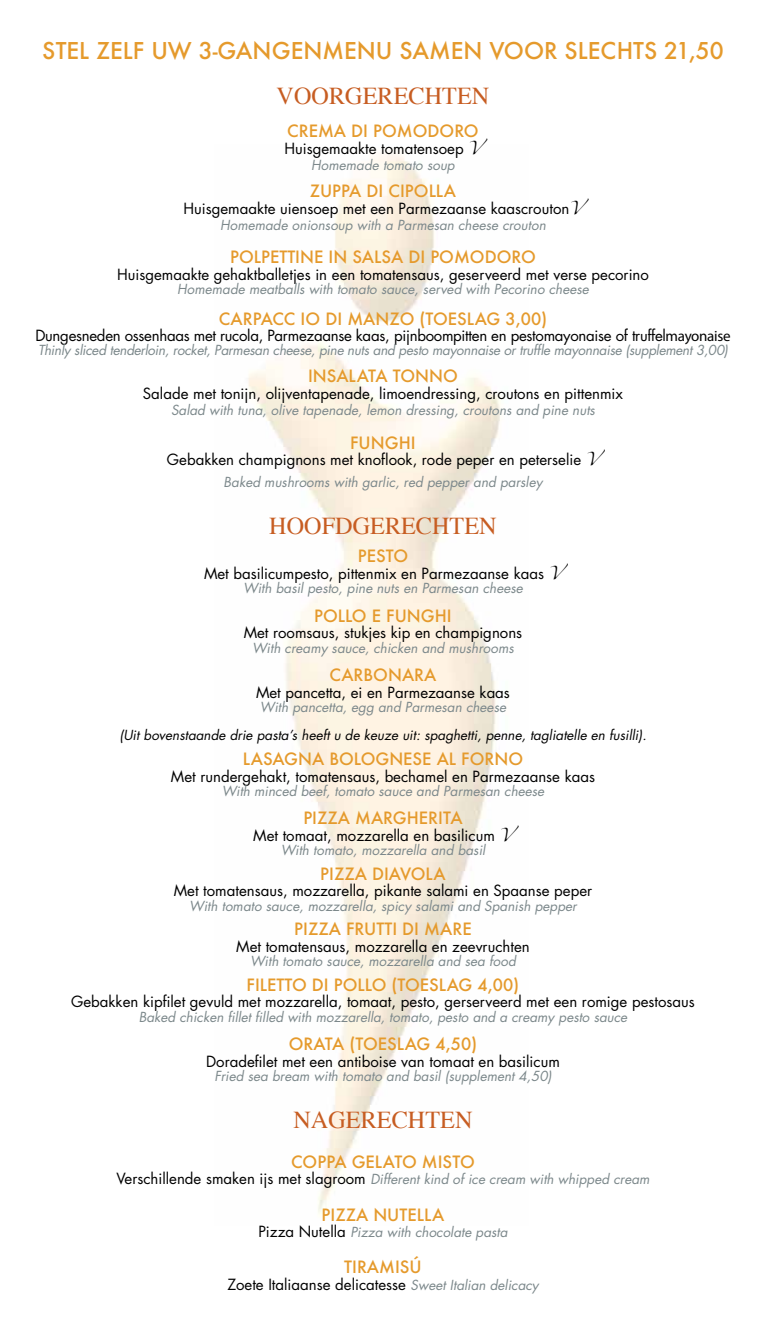
<style>
.page{position:relative;width:766px;height:1319px;background:#fff}
.page>*{position:absolute;margin:0;border:0;box-sizing:border-box;transform-origin:0 0}
.t1{font:24.15px "Times";color:#c75d22}
.t2{font:500 22.5px "Futura";color:#e59a2c}
.t3{font:500 16.5px "Futura";color:#e59a2c}
.t4{font:15px "Futura Std";color:#000}
.t5{font:15px "Futura Std";letter-spacing:-.02em;color:#000}
.t6{font:italic 13.5px "Futura Std";color:#7c888b}
.t7{font:italic 13.5px "Futura Std";letter-spacing:-.02em;color:#7c888b}
.t8{font:italic 13.5px "Futura Std";color:#000}
.s1{font-family:"Zapfino";font-size:12px}
.s2{font-family:"Myriad Pro"}
.s3{font-style:normal;font-size:15px;color:#000}
.s4{font-style:italic;font-size:13.5px;color:#7c888b}
</style>
<div class="page">
<img style="left:248px;top:153px;width:252px;height:1063px">
<h2 class="t2" style="left:42px;top:35px;width:682px">STEL ZELF UW 3-GANGENMENU SAMEN VOOR SLECHTS 21,50</h2>
<h1 class="t1" style="left:276px;top:73px;width:214px">VOORGERECHTEN</h1>
<p class="t3" style="left:287px;top:120px;width:193px">CREMA DI POMODORO</p>
<p class="t4" style="left:284px;top:138px;width:204px">Huisgemaakte tomatensoep <span class="s1">V</span></p>
<p class="t6" style="left:311px;top:156px;width:145px">Homemade tomato soup</p>
<p class="t3" style="left:310px;top:180px;width:148px">ZUPPA DI CIPOLLA</p>
<p class="t4" style="left:183px;top:198px;width:407px">Huisgemaakte uiensoep met een Parmezaanse kaascrouton<span class="s1">V</span></p>
<p class="t6" style="left:220px;top:216px;width:327px">Homemade onionsoup with a Parmesan cheese crouton</p>
<p class="t3" style="left:230px;top:246px;width:307px">POLPETTINE IN SALSA DI POMODORO</p>
<p class="t4" style="left:117px;top:264px;width:533px">Huisgemaakte gehaktballetjes in een tomatensaus, geserveerd met verse pecorino</p>
<p class="t6" style="left:177px;top:280px;width:413px">Homemade meatballs with tomato sauce, served with Pecorino cheese</p>
<p class="t3" style="left:219px;top:307px;width:330px">CARPACC IO DI MANZO (TOESLAG 3,00)</p>
<p class="t5" style="left:35px;top:326px;width:696px">Dungesneden ossenhaas met rucola, Parmezaanse kaas, pijnboompitten en pestomayonaise of truffel<span class="s2">mayonaise</span></p>
<p class="t7" style="left:38px;top:342px;width:691px">Thinly sliced tenderloin, rocket, Parmesan cheese, pine nuts and pesto mayonnaise or truffle mayonnaise (supplement 3,00)</p>
<p class="t3" style="left:308px;top:365px;width:151px">INSALATA TONNO</p>
<p class="t4" style="left:143px;top:384px;width:481px">Salade met tonijn, olijventapenade, limoendressing, croutons en pittenmix</p>
<p class="t6" style="left:171px;top:402px;width:425px">Salad with tuna, olive tapenade, lemon dressing, croutons and pine nuts</p>
<p class="t3" style="left:350px;top:431px;width:67px">FUNGHI</p>
<p class="t4" style="left:167px;top:450px;width:439px">Gebakken champignons met knoflook, rode peper en peterselie <span class="s1">V</span></p>
<p class="t6" style="left:223px;top:473px;width:320px">Baked mushrooms with garlic, red pepper and parsley</p>
<h1 class="t1" style="left:269px;top:503px;width:229px">HOOFDGERECHTEN</h1>
<p class="t3" style="left:357px;top:545px;width:52px">PESTO</p>
<p class="t4" style="left:204px;top:563px;width:365px">Met basilicumpesto, pittenmix en Parmezaanse kaas <span class="s1">V</span></p>
<p class="t6" style="left:243px;top:579px;width:281px">With basil pesto, pine nuts en Parmesan cheese</p>
<p class="t3" style="left:314px;top:604px;width:139px">POLLO E FUNGHI</p>
<p class="t4" style="left:243px;top:623px;width:280px">Met roomsaus, stukjes kip en champignons</p>
<p class="t6" style="left:252px;top:638px;width:263px">With creamy sauce, chicken and mushrooms</p>
<p class="t3" style="left:329px;top:663px;width:108px">CARBONARA</p>
<p class="t4" style="left:256px;top:682px;width:255px">Met pancetta, ei en Parmezaanse kaas</p>
<p class="t6" style="left:260px;top:698px;width:247px">With pancetta, egg and Parmesan cheese</p>
<p class="t8" style="left:119px;top:726px;width:528px">(Uit bovenstaande drie pasta’s heeft u de keuze uit: spaghetti, penne, tagliatelle en fusilli).</p>
<p class="t3" style="left:243px;top:747px;width:282px">LASAGNA BOLOGNESE AL FORNO</p>
<p class="t4" style="left:171px;top:766px;width:425px">Met rundergehakt, tomatensaus, bechamel en Parmezaanse kaas</p>
<p class="t6" style="left:222px;top:782px;width:324px">With minced beef, tomato sauce and Parmesan cheese</p>
<p class="t3" style="left:303px;top:806px;width:161px">PIZZA MARGHERITA</p>
<p class="t4" style="left:253px;top:825px;width:267px">Met tomaat, mozzarella en basilicum <span class="s1">V</span></p>
<p class="t6" style="left:280px;top:841px;width:206px">With tomato, mozzarella and basil</p>
<p class="t3" style="left:320px;top:862px;width:127px">PIZZA DIAVOLA</p>
<p class="t4" style="left:174px;top:881px;width:420px">Met tomatensaus, mozzarella, pikante salami en Spaanse peper</p>
<p class="t6" style="left:189px;top:896px;width:389px">With tomato sauce, mozzarella, spicy salami and Spanish pepper</p>
<p class="t3" style="left:294px;top:917px;width:179px">PIZZA FRUTTI DI MARE</p>
<p class="t4" style="left:236px;top:936px;width:295px">Met tomatensaus, mozzarella en zeevruchten</p>
<p class="t6" style="left:250px;top:952px;width:267px">With tomato sauce, mozzarella and sea food</p>
<p class="t3" style="left:246px;top:973px;width:274px">FILETTO DI POLLO (TOESLAG 4,00)</p>
<p class="t4" style="left:71px;top:992px;width:625px">Gebakken kipfilet gevuld met mozzarella, tomaat, pesto, gerserveerd met een romige pestosaus</p>
<p class="t6" style="left:139px;top:1007px;width:490px">Baked chicken fillet filled with mozzarella, tomato, pesto and a creamy pesto sauce</p>
<p class="t3" style="left:288px;top:1032px;width:190px">ORATA (TOESLAG 4,50)</p>
<p class="t4" style="left:206px;top:1051px;width:355px">Doradefilet met een antiboise van tomaat en basilicum</p>
<p class="t6" style="left:214px;top:1067px;width:339px">Fried sea bream with tomato and basil (supplement 4,50)</p>
<h1 class="t1" style="left:293px;top:1097px;width:180px">NAGERECHTEN</h1>
<p class="t3" style="left:291px;top:1150px;width:185px">COPPA GELATO MISTO</p>
<p class="t6" style="left:116px;top:1170px;width:534px"><span class="s3">Verschillende smaken ijs met slagroom</span> Different kind of ice cream with whipped cream</p>
<p class="t3" style="left:321px;top:1202px;width:124px">PIZZA NUTELLA</p>
<p class="t6" style="left:258px;top:1223px;width:250px"><span class="s3">Pizza Nutella</span> Pizza with chocolate pasta</p>
<p class="t3" style="left:344px;top:1255px;width:79px">TIRAMISÚ</p>
<p class="t4" style="left:227px;top:1274px;width:313px">Zoete Italiaanse delicatesse <span class="s4">Sweet Italian delicacy</span></p>
</div>
